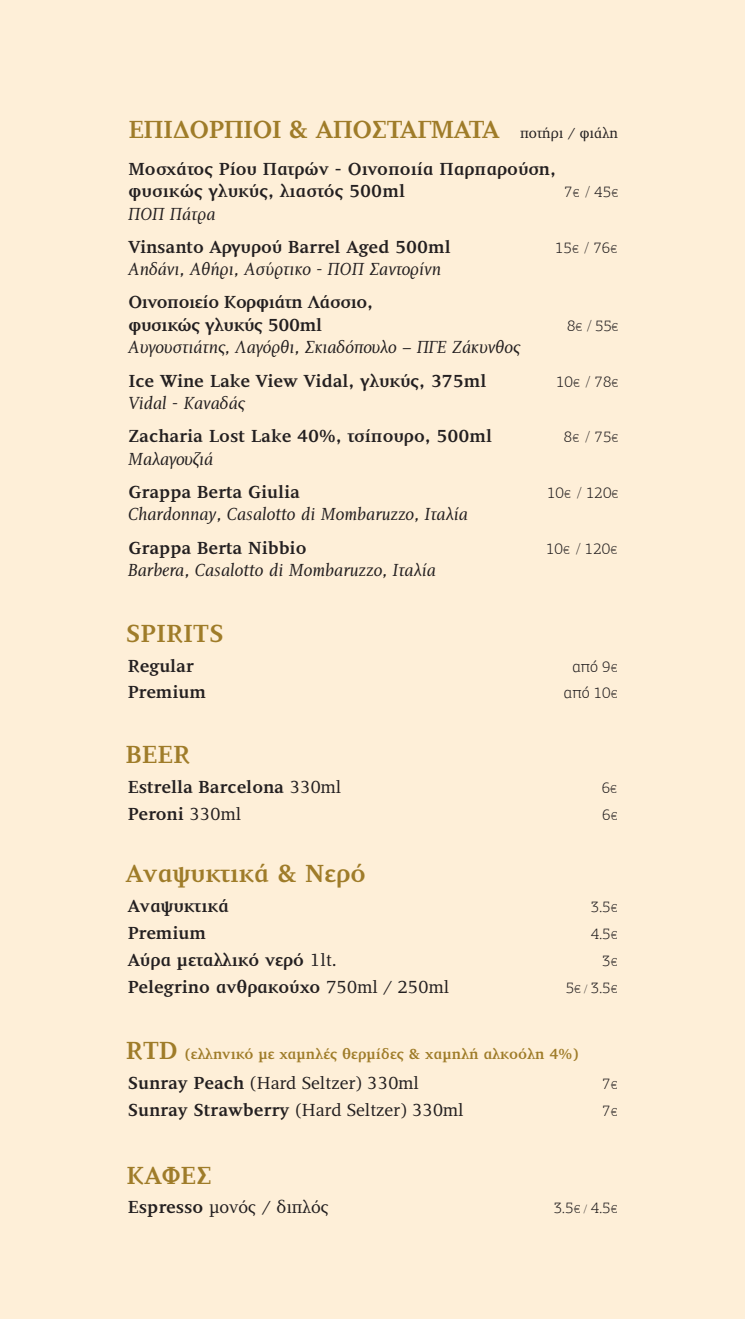
<style>
.page{position:relative;width:745px;height:1319px;background:#fff}
.page>*{position:absolute;margin:0;border:0;box-sizing:border-box;transform-origin:0 0}
.t1{font:700 25.5px "PF Diplomat";color:#9f7c29}
.t2{font:700 25.5px "PF Diplomat";letter-spacing:-.02em;color:#9f7c29}
.t3{font:700 18px/22.5px "PF Diplomat";color:#231f20}
.t4{font:italic 18px "PF Diplomat";color:#231f20}
.t5{font:18px "PF Diplomat";color:#231f20}
.t6{font:700 18px "PF Diplomat";letter-spacing:-.02em;color:#231f20}
.t7{font:300 16.5px "PF Agora Slab Pro";color:#231f20}
.t8{font:300 15.75px "PF Agora Slab Pro";color:#231f20}
.t9{font:700 15px "PF Diplomat";color:#9f7c29}
.t10{font:15px "PF Diplomat";color:#231f20}
.s1{font-size:12px}
.s2{font-size:15.75px}
.s3{font-weight:400}
.s4{font-size:25.5px}
.s5{font-weight:700}
</style>
<div class="page">
<div style="left:0;top:0;width:744px;height:1318px;background:#feefd8"></div>
<p class="t2" style="left:128px;top:116px;width:372px">ΕΠΙΔΟΡΠΙΟΙ &amp; ΑΠΟΣΤΑΓΜΑΤΑ</p>
<p class="t10" style="left:520px;top:125px;width:99px">ποτήρι / φιάλη</p>
<p class="t3" style="left:128px;top:157px;width:428px">Μοσχάτος Ρίου Πατρών - Οινοποιία Παρπαρούση, φυσικώς γλυκύς, λιαστός 500ml</p>
<p class="t8" style="left:563px;top:182px;width:55px">7<span class="s1">€</span> / 45<span class="s1">€</span></p>
<p class="t4" style="left:128px;top:204px;width:89px">ΠΟΠ Πάτρα</p>
<p class="t3" style="left:128px;top:236px;width:324px">Vinsanto Αργυρού Barrel Aged 500ml</p>
<p class="t8" style="left:554px;top:238px;width:63px">15<span class="s1">€</span> / 76<span class="s1">€</span></p>
<p class="t4" style="left:128px;top:260px;width:314px">Αηδάνι, Αθήρι, Ασύρτικο - ΠΟΠ Σαντορίνη</p>
<p class="t6" style="left:128px;top:292px;width:246px">Οινοποιείο Κορφιάτη Λάσσιο,</p>
<p class="t6" style="left:128px;top:315px;width:195px">φυσικώς γλυκύς 500ml</p>
<p class="t8" style="left:566px;top:316px;width:52px">8<span class="s1">€</span> / 55<span class="s1">€</span></p>
<p class="t4" style="left:128px;top:338px;width:392px">Αυγουστιάτης, Λαγόρθι, Σκιαδόπουλο – ΠΓΕ Ζάκυνθος</p>
<p class="t3" style="left:128px;top:369px;width:359px">Ice Wine Lake View Vidal, γλυκύς, 375ml</p>
<p class="t8" style="left:555px;top:372px;width:63px">10<span class="s1">€</span> / 78<span class="s1">€</span></p>
<p class="t4" style="left:128px;top:393px;width:117px">Vidal - Καναδάς</p>
<p class="t3" style="left:128px;top:425px;width:365px">Zacharia Lost Lake 40%, τσίπουρο, 500ml</p>
<p class="t8" style="left:563px;top:427px;width:56px">8<span class="s1">€</span> / 75<span class="s1">€</span></p>
<p class="t4" style="left:128px;top:449px;width:86px">Μαλαγουζιά</p>
<p class="t3" style="left:128px;top:481px;width:173px">Grappa Berta Giulia</p>
<p class="t8" style="left:546px;top:483px;width:72px">10<span class="s1">€</span> / 120<span class="s1">€</span></p>
<p class="t4" style="left:128px;top:505px;width:341px">Chardonnay, Casalotto di Mombaruzzo, Ιταλία</p>
<p class="t3" style="left:128px;top:536px;width:179px">Grappa Berta Nibbio</p>
<p class="t8" style="left:545px;top:539px;width:72px">10<span class="s1">€</span> / 120<span class="s1">€</span></p>
<p class="t4" style="left:128px;top:560px;width:309px">Barbera, Casalotto di Mombaruzzo, Ιταλία</p>
<p class="t1" style="left:126px;top:619px;width:99px">SPIRITS</p>
<p class="t3" style="left:128px;top:655px;width:68px">Regular</p>
<p class="t7" style="left:572px;top:656px;width:46px">από <span class="s2">9</span><span class="s1">€</span></p>
<p class="t3" style="left:128px;top:680px;width:80px">Premium</p>
<p class="t7" style="left:563px;top:682px;width:55px">από <span class="s2">10</span><span class="s1">€</span></p>
<p class="t1" style="left:126px;top:740px;width:66px">BEER</p>
<p class="t3" style="left:128px;top:776px;width:215px">Estrella Barcelona <span class="s3">330ml</span></p>
<p class="t8" style="left:601px;top:778px;width:16px">6<span class="s1">€</span></p>
<p class="t3" style="left:128px;top:803px;width:115px">Peroni <span class="s3">330ml</span></p>
<p class="t8" style="left:602px;top:805px;width:16px">6<span class="s1">€</span></p>
<p class="t1" style="left:126px;top:859px;width:241px">Αναψυκτικά &amp; Νερό</p>
<p class="t3" style="left:128px;top:895px;width:103px">Αναψυκτικά</p>
<p class="t8" style="left:590px;top:897px;width:28px">3.5<span class="s1">€</span></p>
<p class="t3" style="left:128px;top:922px;width:80px">Premium</p>
<p class="t8" style="left:590px;top:924px;width:28px">4.5<span class="s1">€</span></p>
<p class="t3" style="left:128px;top:949px;width:210px">Αύρα μεταλλικό νερό <span class="s3">1lt.</span></p>
<p class="t8" style="left:602px;top:951px;width:16px">3<span class="s1">€</span></p>
<p class="t3" style="left:128px;top:976px;width:322px">Pelegrino ανθρακούχο <span class="s3">750ml / 250ml</span></p>
<p class="t8" style="left:565px;top:978px;width:53px">5<span class="s1">€ /</span> 3.5<span class="s1">€</span></p>
<p class="t9" style="left:126px;top:1045px;width:454px"><span class="s4">RTD</span> (ελληνικό με χαμηλές θερμίδες &amp; χαμηλή αλκοόλη 4%)</p>
<p class="t5" style="left:128px;top:1073px;width:292px"><span class="s5">Sunray Peach</span> (Hard Seltzer) 330ml</p>
<p class="t8" style="left:602px;top:1074px;width:16px">7<span class="s1">€</span></p>
<p class="t5" style="left:128px;top:1100px;width:337px"><span class="s5">Sunray Strawberry</span> (Hard Seltzer) 330ml</p>
<p class="t8" style="left:602px;top:1101px;width:16px">7<span class="s1">€</span></p>
<p class="t1" style="left:127px;top:1161px;width:87px">ΚΑΦΕΣ</p>
<p class="t5" style="left:128px;top:1196px;width:202px"><span class="s5">Espresso</span> μονός / διπλός</p>
<p class="t8" style="left:553px;top:1197px;width:65px">3.5<span class="s1">€ /</span> 4.5<span class="s1">€</span></p>
</div>
